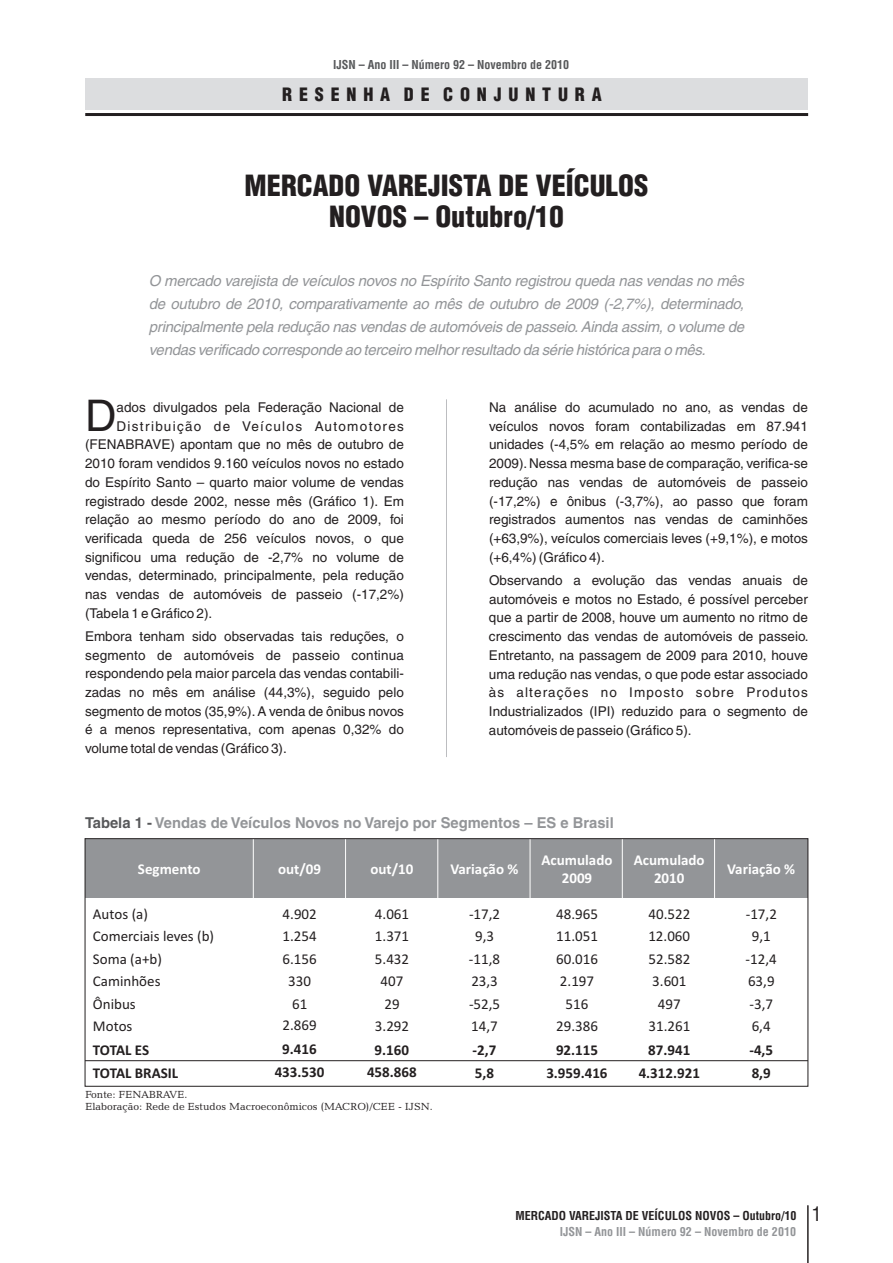
<style>
.page{position:relative;width:893px;height:1263px;background:#fff}
.page>*{position:absolute;margin:0;border:0;box-sizing:border-box;transform-origin:0 0}
.t1{font:43.65px "Helvetica LT";color:#231f20}
.t2{font:900 condensed 28.5px/30.8px "Helvetica LT";color:#231f20;text-align:center}
.t3{font:condensed 19.5px "Helvetica LT";color:#231f20}
.t4{font:900 condensed 18px "Helvetica LT";letter-spacing:.38em;color:#231f20}
.t5{font:italic 15px/23px "Helvetica LT";letter-spacing:-.02em;color:#939598;text-align:justify}
.t6{font:15px "Calibri";color:#231f20}
.t7{font:700 15px "Calibri";color:#231f20}
.t8{font:700 15px/18.3px "Calibri";color:#fff;text-align:center}
.t9{font:700 15px "Helvetica LT";color:#939598}
.t10{font:13.5px/18.8px "Helvetica LT";color:#231f20;text-align:justify}
.t11{font:700 condensed 12px "Helvetica LT";color:#231f20}
.t12{font:700 condensed 12px "Helvetica LT";color:#939598}
.t13{font:700 condensed 12px "Helvetica LT";color:#57585a}
.t14{font:10.5px/12.6px "Candida BT";color:#231f20}
.s1{color:#57585a}
</style>
<div class="page">
<hr style="left:807px;top:1205px;width:1px;height:58px;background:#231f20">
<div style="left:85px;top:78px;width:723px;height:31px;background:#dcdddf"></div>
<hr style="left:85px;top:113px;width:723px;height:3px;background:#231f20">
<hr style="left:446px;top:399px;width:1px;height:358px;background:#bcbdc0">
<div style="left:85px;top:839px;width:723px;height:58px;background:#939598"></div>
<hr style="left:253px;top:839px;width:1px;height:70px;background:#fff">
<hr style="left:714px;top:839px;width:1px;height:70px;background:#fff">
<hr style="left:622px;top:839px;width:1px;height:70px;background:#fff">
<hr style="left:530px;top:839px;width:1px;height:70px;background:#fff">
<hr style="left:438px;top:839px;width:1px;height:70px;background:#fff">
<hr style="left:345px;top:839px;width:1px;height:70px;background:#fff">
<hr style="left:85px;top:1060px;width:723px;height:1px;background:#231f20">
<div style="left:85px;top:838px;width:723px;height:248px;border:1px solid #231f20"></div>
<p class="t13" style="left:333px;top:60px;width:238px">IJSN – Ano III – Número 92 – Novembro de 2010</p>
<h3 class="t4" style="left:282px;top:88px;width:321px">RESENHA DE CONJUNTURA</h3>
<h2 class="t2" style="left:245px;top:173px;width:405px">MERCADO VAREJISTA DE VEÍCULOS<br>NOVOS – Outubro/10</h2>
<p class="t5" style="left:149px;top:270px;width:597px">O mercado varejista de veículos novos no Espírito Santo registrou queda nas vendas no mês de outubro de 2010, comparativamente ao mês de outubro de 2009 (-2,7%), determinado, principalmente pela redução nas vendas de automóveis de passeio. Ainda assim, o volume de vendas verificado corresponde ao terceiro melhor resultado da série histórica para o mês.</p>
<h1 class="t1" style="left:85px;top:397px;width:33px">D</h1>
<p class="t10" style="left:117px;top:399px;width:289px">ados divulgados pela Federação Nacional de</p>
<p class="t10" style="left:85px;top:418px;width:320px;text-indent:31px">Distribuição de Veículos Automotores (FENABRAVE) apontam que no mês de outubro de 2010 foram vendidos 9.160 veículos novos no estado do Espírito Santo – quarto maior volume de vendas registrado desde 2002, nesse mês (Gráfico 1). Em relação ao mesmo período do ano de 2009, foi verificada queda de 256 veículos novos, o que significou uma redução de -2,7% no volume de vendas, determinado, principalmente, pela redução nas vendas de automóveis de passeio (-17,2%) (Tabela 1 e Gráfico 2).</p>
<p class="t10" style="left:85px;top:628px;width:320px">Embora tenham sido observadas tais reduções, o segmento de automóveis de passeio continua respondendo pela maior parcela das vendas contabili&shy;zadas no mês em análise (44,3%), seguido pelo segmento de motos (35,9%).A venda de ônibus novos é a menos representativa, com apenas 0,32% do volume total de vendas (Gráfico 3).</p>
<p class="t10" style="left:489px;top:399px;width:321px">Na análise do acumulado no ano, as vendas de veículos novos foram contabilizadas em 87.941 unidades (-4,5% em relação ao mesmo período de 2009).Nessa mesma base de comparação, verifica-se redução nas vendas de automóveis de passeio (-17,2%) e ônibus (-3,7%), ao passo que foram registrados aumentos nas vendas de caminhões (+63,9%), veículos comerciais leves (+9,1%), e motos (+6,4%) (Gráfico 4).</p>
<p class="t10" style="left:489px;top:572px;width:321px">Observando a evolução das vendas anuais de automóveis e motos no Estado, é possível perceber que a partir de 2008, houve um aumento no ritmo de crescimento das vendas de automóveis de passeio.<br>Entretanto, na passagem de 2009 para 2010, houve uma redução nas vendas, o que pode estar associado às alterações no Imposto sobre Produtos Industrializados (IPI) reduzido para o segmento de automóveis de passeio (Gráfico 5).</p>
<p class="t9" style="left:85px;top:816px;width:530px"><span class="s1">Tabela 1 -</span> Vendas de Veículos Novos no Varejo por Segmentos – ES e Brasil</p>
<p class="t8" style="left:138px;top:861px;width:64px">Segmento</p>
<p class="t8" style="left:278px;top:861px;width:44px">out/09</p>
<p class="t8" style="left:370px;top:861px;width:44px">out/10</p>
<p class="t8" style="left:450px;top:861px;width:69px">Variação %</p>
<p class="t8" style="left:542px;top:852px;width:72px">Acumulado<br>2009</p>
<p class="t8" style="left:634px;top:852px;width:72px">Acumulado<br>2010</p>
<p class="t8" style="left:727px;top:861px;width:69px">Variação %</p>
<p class="t6" style="left:93px;top:907px;width:57px">Autos (a)</p>
<p class="t6" style="left:283px;top:907px;width:36px">4.902</p>
<p class="t6" style="left:375px;top:907px;width:36px">4.061</p>
<p class="t6" style="left:469px;top:907px;width:33px">-17,2</p>
<p class="t6" style="left:556px;top:907px;width:43px">48.965</p>
<p class="t6" style="left:648px;top:907px;width:43px">40.522</p>
<p class="t6" style="left:746px;top:907px;width:33px">-17,2</p>
<p class="t6" style="left:93px;top:930px;width:123px">Comerciais leves (b)</p>
<p class="t6" style="left:282px;top:930px;width:36px">1.254</p>
<p class="t6" style="left:375px;top:930px;width:36px">1.371</p>
<p class="t6" style="left:475px;top:930px;width:20px">9,3</p>
<p class="t6" style="left:556px;top:930px;width:43px">11.051</p>
<p class="t6" style="left:648px;top:930px;width:43px">12.060</p>
<p class="t6" style="left:752px;top:930px;width:20px">9,1</p>
<p class="t6" style="left:93px;top:952px;width:70px">Soma (a+b)</p>
<p class="t6" style="left:282px;top:952px;width:36px">6.156</p>
<p class="t6" style="left:375px;top:952px;width:36px">5.432</p>
<p class="t6" style="left:469px;top:952px;width:33px">-11,8</p>
<p class="t6" style="left:556px;top:952px;width:43px">60.016</p>
<p class="t6" style="left:648px;top:952px;width:43px">52.582</p>
<p class="t6" style="left:746px;top:952px;width:33px">-12,4</p>
<p class="t6" style="left:93px;top:975px;width:69px">Caminhões</p>
<p class="t6" style="left:288px;top:975px;width:24px">330</p>
<p class="t6" style="left:381px;top:975px;width:24px">407</p>
<p class="t6" style="left:471px;top:975px;width:28px">23,3</p>
<p class="t6" style="left:560px;top:975px;width:36px">2.197</p>
<p class="t6" style="left:652px;top:975px;width:36px">3.601</p>
<p class="t6" style="left:748px;top:975px;width:28px">63,9</p>
<p class="t6" style="left:93px;top:997px;width:44px">Ônibus</p>
<p class="t6" style="left:292px;top:997px;width:17px">61</p>
<p class="t6" style="left:384px;top:997px;width:17px">29</p>
<p class="t6" style="left:469px;top:997px;width:33px">-52,5</p>
<p class="t6" style="left:566px;top:997px;width:24px">516</p>
<p class="t6" style="left:658px;top:997px;width:24px">497</p>
<p class="t6" style="left:749px;top:997px;width:25px">-3,7</p>
<p class="t6" style="left:93px;top:1020px;width:41px">Motos</p>
<p class="t6" style="left:283px;top:1019px;width:36px">2.869</p>
<p class="t6" style="left:375px;top:1020px;width:36px">3.292</p>
<p class="t6" style="left:471px;top:1020px;width:28px">14,7</p>
<p class="t6" style="left:556px;top:1020px;width:43px">29.386</p>
<p class="t6" style="left:648px;top:1020px;width:43px">31.261</p>
<p class="t6" style="left:752px;top:1020px;width:20px">6,4</p>
<p class="t7" style="left:93px;top:1043px;width:58px">TOTAL ES</p>
<p class="t7" style="left:282px;top:1042px;width:36px">9.416</p>
<p class="t7" style="left:375px;top:1043px;width:36px">9.160</p>
<p class="t7" style="left:473px;top:1043px;width:25px">-2,7</p>
<p class="t7" style="left:556px;top:1043px;width:44px">92.115</p>
<p class="t7" style="left:648px;top:1043px;width:44px">87.941</p>
<p class="t7" style="left:749px;top:1043px;width:25px">-4,5</p>
<p class="t7" style="left:93px;top:1067px;width:87px">TOTAL BRASIL</p>
<p class="t7" style="left:275px;top:1066px;width:51px">433.530</p>
<p class="t7" style="left:367px;top:1066px;width:51px">458.868</p>
<p class="t7" style="left:475px;top:1067px;width:21px">5,8</p>
<p class="t7" style="left:546px;top:1067px;width:63px">3.959.416</p>
<p class="t7" style="left:639px;top:1067px;width:63px">4.312.921</p>
<p class="t7" style="left:752px;top:1067px;width:21px">8,9</p>
<p class="t14" style="left:85px;top:1089px;width:349px">Fonte: FENABRAVE.<br>Elaboração: Rede de Estudos Macroeconômicos (MACRO)/CEE - IJSN.</p>
<p class="t11" style="left:515px;top:1211px;width:282px">MERCADO VAREJISTA DE VEÍCULOS NOVOS – Outubro/10</p>
<p class="t12" style="left:560px;top:1227px;width:238px">IJSN – Ano III – Número 92 – Novembro de 2010</p>
<h3 class="t3" style="left:812px;top:1206px;width:11px">1</h3>
</div>
